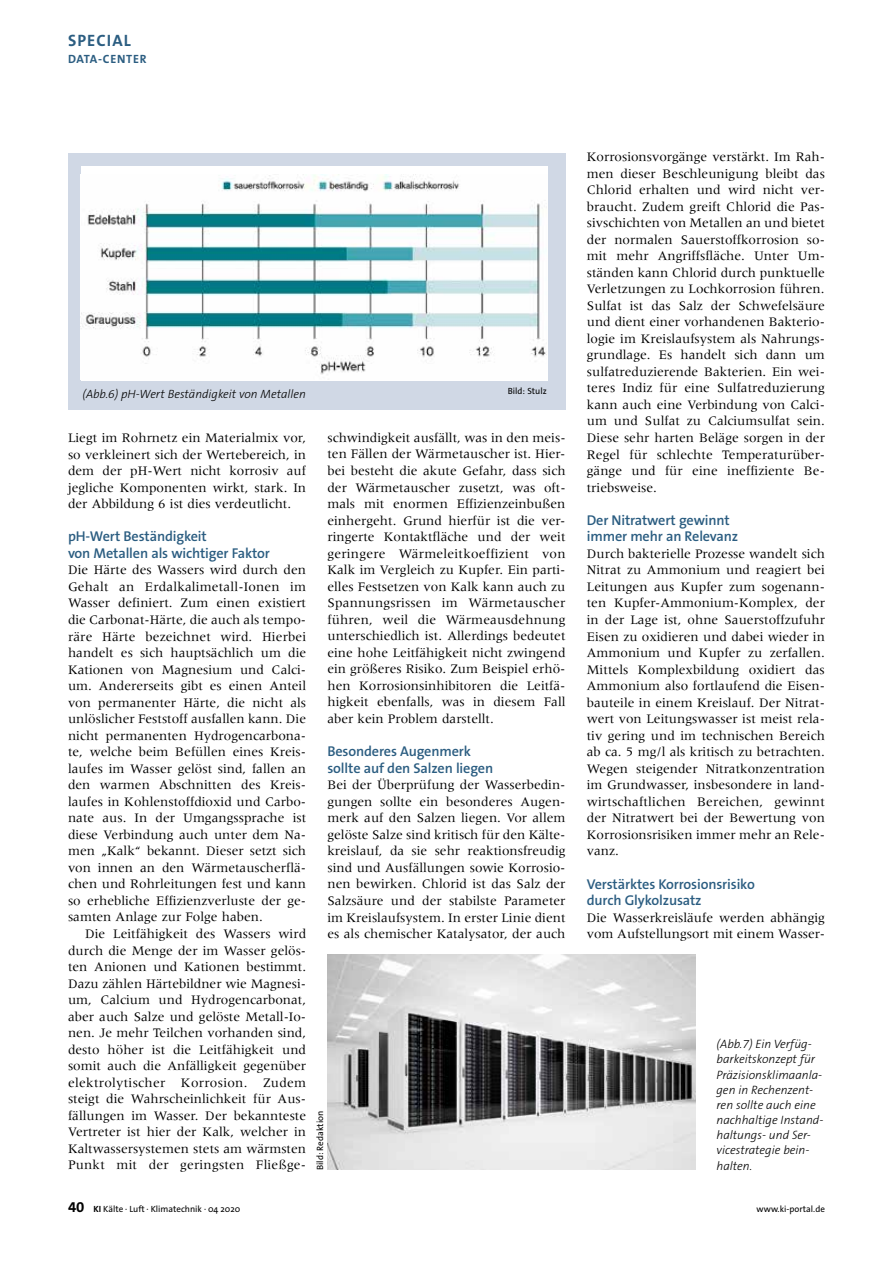
<style>
.page{position:relative;width:893px;height:1263px;background:#fff}
.page>*{position:absolute;margin:0;border:0;box-sizing:border-box;transform-origin:0 0}
.t1{font:700 16.5px "The Sans Os F";letter-spacing:.065em;color:#2b5d81}
.t2{font:600 14.25px/16.5px "The Sans Os F";letter-spacing:-.01em;color:#2b5d81}
.t3{font:13.5px/16.5px "Meridien LT Std";color:#000;text-align:justify}
.t4{font:italic 300 12.15px/15.1px "The Sans Os F";color:#000}
.t5{font:italic 300 12px "The Sans Os F";color:#000}
.t6{font:700 12px "The Sans Os F";letter-spacing:.065em;color:#2b5d81}
.t7{font:9.15px "The Sans Os F";color:#000}
.t8{font:9px "The Sans Os F";color:#000}
.s1{font-weight:700;font-size:15px}
.s2{font-weight:700}
</style>
<div class="page">
<div style="left:68px;top:153px;width:498px;height:256px;background:#d0d8e5"></div>
<div style="left:81px;top:166px;width:467px;height:215px;background:#fff"></div>
<img style="left:81px;top:174px;width:466px;height:201px">
<img style="left:327px;top:955px;width:368px;height:214px">
<p class="t1" style="left:68px;top:30px;width:64px">SPECIAL</p>
<p class="t6" style="left:68px;top:51px;width:80px">DATA-CENTER</p>
<p class="t5" style="left:82px;top:386px;width:225px">(Abb.6) pH-Wert Beständigkeit von Metallen</p>
<p class="t8" style="left:508px;top:385px;width:40px">Bild: Stulz</p>
<p class="t3" style="left:68px;top:429px;width:240px">Liegt im Rohrnetz ein Materialmix vor, so verkleinert sich der Wertebereich, in dem der pH-Wert nicht korrosiv auf jegliche Komponenten wirkt, stark. In der Abbildung 6 ist dies verdeutlicht.</p>
<p class="t2" style="left:68px;top:528px;width:203px">pH-Wert Beständigkeit<br>von Metallen als wichtiger Faktor</p>
<p class="t3" style="left:68px;top:562px;width:240px">Die Härte des Wassers wird durch den Gehalt an Erdalkalimetall-Ionen im Wasser definiert. Zum einen existiert die Carbonat-Härte, die auch als tempo&shy;räre Härte bezeichnet wird. Hierbei handelt es sich hauptsächlich um die Kationen von Magnesium und Calci&shy;um. Andererseits gibt es einen Anteil von permanenter Härte, die nicht als unlöslicher Feststoff ausfallen kann. Die nicht permanenten Hydrogencarbona&shy;te, welche beim Befüllen eines Kreis&shy;laufes im Wasser gelöst sind, fallen an den warmen Abschnitten des Kreis&shy;laufes in Kohlenstoffdioxid und Carbo&shy;nate aus. In der Umgangssprache ist diese Verbindung auch unter dem Na&shy;men „Kalk“ bekannt. Dieser setzt sich von innen an den Wärmetauscherflä&shy;chen und Rohrleitungen fest und kann so erhebliche Effizienzverluste der ge&shy;samten Anlage zur Folge haben.</p>
<p class="t3" style="left:68px;top:925px;width:240px;text-indent:17px">Die Leitfähigkeit des Wassers wird durch die Menge der im Wasser gelös&shy;ten Anionen und Kationen bestimmt.<br>Dazu zählen Härtebildner wie Magnesi&shy;um, Calcium und Hydrogencarbonat, aber auch Salze und gelöste Metall-Io&shy;nen. Je mehr Teilchen vorhanden sind, desto höher ist die Leitfähigkeit und somit auch die Anfälligkeit gegenüber elektrolytischer Korrosion. Zudem steigt die Wahrscheinlichkeit für Aus&shy;fällungen im Wasser. Der bekannteste Vertreter ist hier der Kalk, welcher in Kaltwassersystemen stets am wärmsten Punkt mit der geringsten Fließge-</p>
<p class="t3" style="left:327px;top:429px;width:240px">schwindigkeit ausfällt, was in den meis&shy;ten Fällen der Wärmetauscher ist. Hier&shy;bei besteht die akute Gefahr, dass sich der Wärmetauscher zusetzt, was oft&shy;mals mit enormen Effizienzeinbußen einhergeht. Grund hierfür ist die ver&shy;ringerte Kontaktfläche und der weit geringere Wärmeleitkoeffizient von Kalk im Vergleich zu Kupfer. Ein parti&shy;elles Festsetzen von Kalk kann auch zu Spannungsrissen im Wärmetauscher führen, weil die Wärmeausdehnung unterschiedlich ist. Allerdings bedeutet eine hohe Leitfähigkeit nicht zwingend ein größeres Risiko. Zum Beispiel erhö&shy;hen Korrosionsinhibitoren die Leitfä&shy;higkeit ebenfalls, was in diesem Fall aber kein Problem darstellt.</p>
<p class="t2" style="left:327px;top:743px;width:167px">Besonderes Augenmerk sollte auf den Salzen liegen</p>
<p class="t3" style="left:327px;top:777px;width:240px">Bei der Überprüfung der Wasserbedin&shy;gungen sollte ein besonderes Augen&shy;merk auf den Salzen liegen. Vor allem gelöste Salze sind kritisch für den Kälte&shy;kreislauf, da sie sehr reaktionsfreudig sind und Ausfällungen sowie Korrosio&shy;nen bewirken. Chlorid ist das Salz der Salzsäure und der stabilste Parameter im Kreislaufsystem. In erster Linie dient es als chemischer Katalysator, der auch</p>
<p class="t7" style="left:314px;top:1170px;width:61px;rotate:-90deg">Bild: Redaktion</p>
<p class="t3" style="left:587px;top:148px;width:240px">Korrosionsvorgänge verstärkt. Im Rah&shy;men dieser Beschleunigung bleibt das Chlorid erhalten und wird nicht ver&shy;braucht. Zudem greift Chlorid die Pas&shy;sivschichten von Metallen an und bietet der normalen Sauerstoffkorrosion so&shy;mit mehr Angriffsfläche. Unter Um&shy;ständen kann Chlorid durch punktuelle Verletzungen zu Lochkorrosion führen.<br>Sulfat ist das Salz der Schwefelsäure und dient einer vorhandenen Bakterio&shy;logie im Kreislaufsystem als Nahrungs&shy;grundlage. Es handelt sich dann um sulfatreduzierende Bakterien. Ein wei&shy;teres Indiz für eine Sulfatreduzierung kann auch eine Verbindung von Calci&shy;um und Sulfat zu Calciumsulfat sein.<br>Diese sehr harten Beläge sorgen in der Regel für schlechte Temperaturüber&shy;gänge und für eine ineffiziente Be&shy;triebsweise.</p>
<p class="t2" style="left:587px;top:512px;width:153px">Der Nitratwert gewinnt immer mehr an Relevanz</p>
<p class="t3" style="left:587px;top:545px;width:240px">Durch bakterielle Prozesse wandelt sich Nitrat zu Ammonium und reagiert bei Leitungen aus Kupfer zum sogenann&shy;ten Kupfer-Ammonium-Komplex, der in der Lage ist, ohne Sauerstoffzufuhr Eisen zu oxidieren und dabei wieder in Ammonium und Kupfer zu zerfallen.<br>Mittels Komplexbildung oxidiert das Ammonium also fortlaufend die Eisen&shy;bauteile in einem Kreislauf. Der Nitrat&shy;wert von Leitungswasser ist meist rela&shy;tiv gering und im technischen Bereich ab ca. 5 mg/l als kritisch zu betrachten.<br>Wegen steigender Nitratkonzentration im Grundwasser, insbesondere in land&shy;wirtschaftlichen Bereichen, gewinnt der Nitratwert bei der Bewertung von Korrosionsrisiken immer mehr an Rele&shy;vanz.</p>
<p class="t2" style="left:587px;top:875px;width:170px">Verstärktes Korrosionsrisiko durch Glykolzusatz</p>
<p class="t3" style="left:587px;top:909px;width:240px">Die Wasserkreisläufe werden abhängig vom Aufstellungsort mit einem Wasser-</p>
<p class="t4" style="left:716px;top:1037px;width:108px">(Abb.7) Ein Verfüg&shy;barkeitskonzept für<br>Präzisionsklimaanla&shy;gen in Rechenzent&shy;ren sollte auch eine nachhaltige Instand&shy;haltungs- und Ser&shy;vicestrategie bein-</p>
<p class="t4" style="left:716px;top:1158px;width:37px">halten.</p>
<p class="t8" style="left:68px;top:1203px;width:174px"><span class="s1">40</span> <span class="s2">KI</span> Kälte · Luft · Klimatechnik · 04 2020</p>
<p class="t8" style="left:756px;top:1203px;width:70px">www.ki-portal.de</p>
</div>
